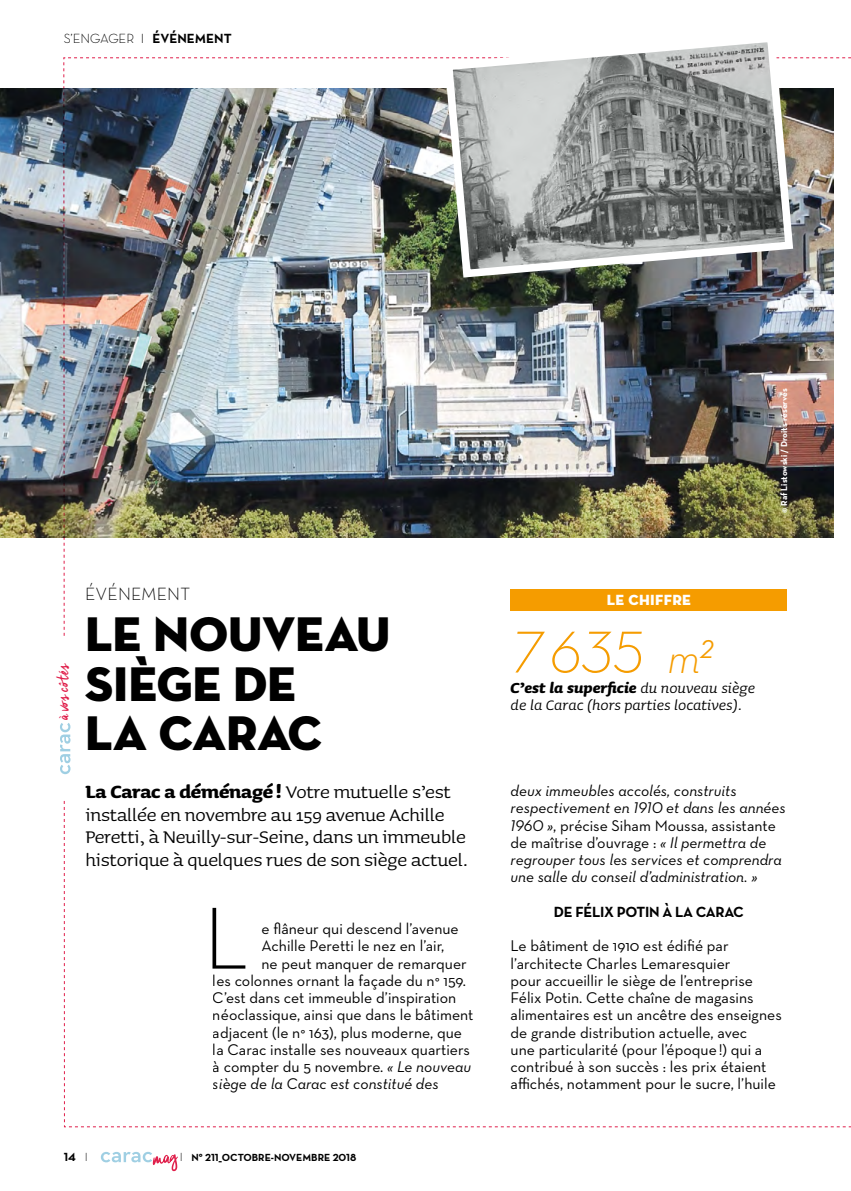
<style>
.page{position:relative;width:851px;height:1191px;background:#fff}
.page>*{position:absolute;margin:0;border:0;box-sizing:border-box;transform-origin:0 0}
.t1{font:300 89.25px "Neutra Text";color:#000}
.t2{font:60px "Neutra Text Light Italic Alt";color:#f59c00}
.t3{font:49.5px/49.5px "Neutra Disp Titling";color:#000}
.t4{font:22.5px/22.5px "Sauna";letter-spacing:-.01em;color:#000}
.t5{font:21px "Cheddar Jack";color:#e01f4b}
.t6{font:italic 18.45px/16.5px "Sauna";color:#000}
.t7{font:18px "Neutra Text Light Alt";letter-spacing:.01em;color:#000}
.t8{font:15.75px/17.2px "Neutra Text";color:#000}
.t9{font:15.75px/17.2px "Neutra Text Book Italic Alt";color:#000}
.t10{font:700 15px "Neutra Text";letter-spacing:-.02em;color:#000}
.t11{font:15px "Neutra Disp Titling";letter-spacing:.02em;color:#fff}
.t12{font:13.5px "Neutra Text Light Alt";color:#000}
.t13{font:12px "Neutra Text Bold Alt";color:#000}
.t14{font:10.5px "Neutra Text Bold Alt";color:#000}
.t15{font:700 9px "Neutra Text";letter-spacing:-.005em;color:#fff}
.s1{font-family:"Neutra Text Bold Alt"}
.s2{font-weight:700}
.s3{font-family:"Neutra Text Book Italic Alt"}
.s4{font-family:"Neutra Text Light Alt"}
.s5{font-family:"Neutra Text Light Alt";font-size:12px}
.s6{font-size:45px}
</style>
<div class="page">
<svg style="left:101px;top:1151px;width:77px;height:20px"></svg>
<img style="left:0;top:88px;width:833px;height:449px">
<div style="left:510px;top:589px;width:277px;height:21px;background:#f59c00"></div>
<svg style="left:440px;top:42px;width:357px;height:240px;background:#9b9e9c"></svg>
<p class="t12" style="left:64px;top:31px;width:169px">S’ENGAGER I <span class="s1">ÉVÉNEMENT</span></p>
<h3 class="t5" style="left:51px;top:720px;width:59px;rotate:-90deg">à vos côtés</h3>
<p class="t7" style="left:85px;top:583px;width:106px">ÉVÉNEMENT</p>
<h3 class="t3" style="left:85px;top:609px;width:307px">LE NOUVEAU<br>SIÈGE DE<br>LA CARAC</h3>
<h3 class="t4" style="left:85px;top:780px;width:384px"><span class="s2">La Carac a déménagé!</span> Votre mutuelle s’est installée en novembre au 159 avenue Achille Peretti, à Neuilly-sur-Seine, dans un immeuble historique à quelques rues de son siège actuel.</h3>
<h1 class="t1" style="left:203px;top:883px;width:47px">L</h1>
<p class="t8" style="left:261px;top:920px;width:199px">e flâneur qui descend l’avenue</p>
<p class="t8" style="left:261px;top:937px;width:184px">Achille Peretti le nez en l’air,</p>
<p class="t8" style="left:261px;top:954px;width:207px">ne peut manquer de remarquer</p>
<p class="t8" style="left:213px;top:971px;width:254px">les colonnes ornant la façade du n° 159.</p>
<p class="t8" style="left:213px;top:988px;width:245px">C’est dans cet immeuble d’inspiration</p>
<p class="t8" style="left:213px;top:1006px;width:262px">néoclassique, ainsi que dans le bâtiment</p>
<p class="t8" style="left:213px;top:1023px;width:251px">adjacent (le n° 163), plus moderne, que</p>
<p class="t8" style="left:213px;top:1040px;width:259px">la Carac installe ses nouveaux quartiers</p>
<p class="t8" style="left:213px;top:1057px;width:260px">à compter du 5 novembre. <span class="s3">« Le nouveau</span></p>
<p class="t9" style="left:213px;top:1075px;width:227px">siège de la Carac est constitué des</p>
<p class="t13" style="left:64px;top:1149px;width:26px">14 <span class="s4">I</span></p>
<p class="t14" style="left:180px;top:1151px;width:178px"><span class="s5">I</span> N° 211_OCTOBRE-NOVEMBRE 2018</p>
<p class="t15" style="left:778px;top:513px;width:126px;rotate:-90deg">© Raf Listowski / Droits réservés</p>
<p class="t11" style="left:607px;top:591px;width:85px">LE CHIFFRE</p>
<h2 class="t2" style="left:510px;top:615px;width:205px">7635 <span class="s6">m</span><sup>2</sup></h2>
<p class="t6" style="left:510px;top:678px;width:246px"><span class="s2">C’est la superficie</span> du nouveau siège de la Carac (hors parties locatives).</p>
<p class="t9" style="left:510px;top:782px;width:276px">deux immeubles accolés, construits respectivement en 1910 et dans les années</p>
<p class="t8" style="left:510px;top:816px;width:267px"><span class="s3">1960 »</span>, précise Siham Moussa, assistante de maîtrise d’ouvrage : <span class="s3">« Il permettra de</span></p>
<p class="t9" style="left:510px;top:850px;width:273px">regrouper tous les services et comprendra une salle du conseil d’administration. »</p>
<p class="t10" style="left:553px;top:902px;width:192px">DE FÉLIX POTIN À LA CARAC</p>
<p class="t8" style="left:510px;top:937px;width:273px">Le bâtiment de 1910 est édifié par l’architecte Charles Lemaresquier<br>pour accueillir le siège de l’entreprise Félix Potin. Cette chaîne de magasins alimentaires est un ancêtre des enseignes de grande distribution actuelle, avec<br>une particularité (pour l’époque!) qui a contribué à son succès : les prix étaient affichés, notamment pour le sucre, l’huile</p>
</div>
